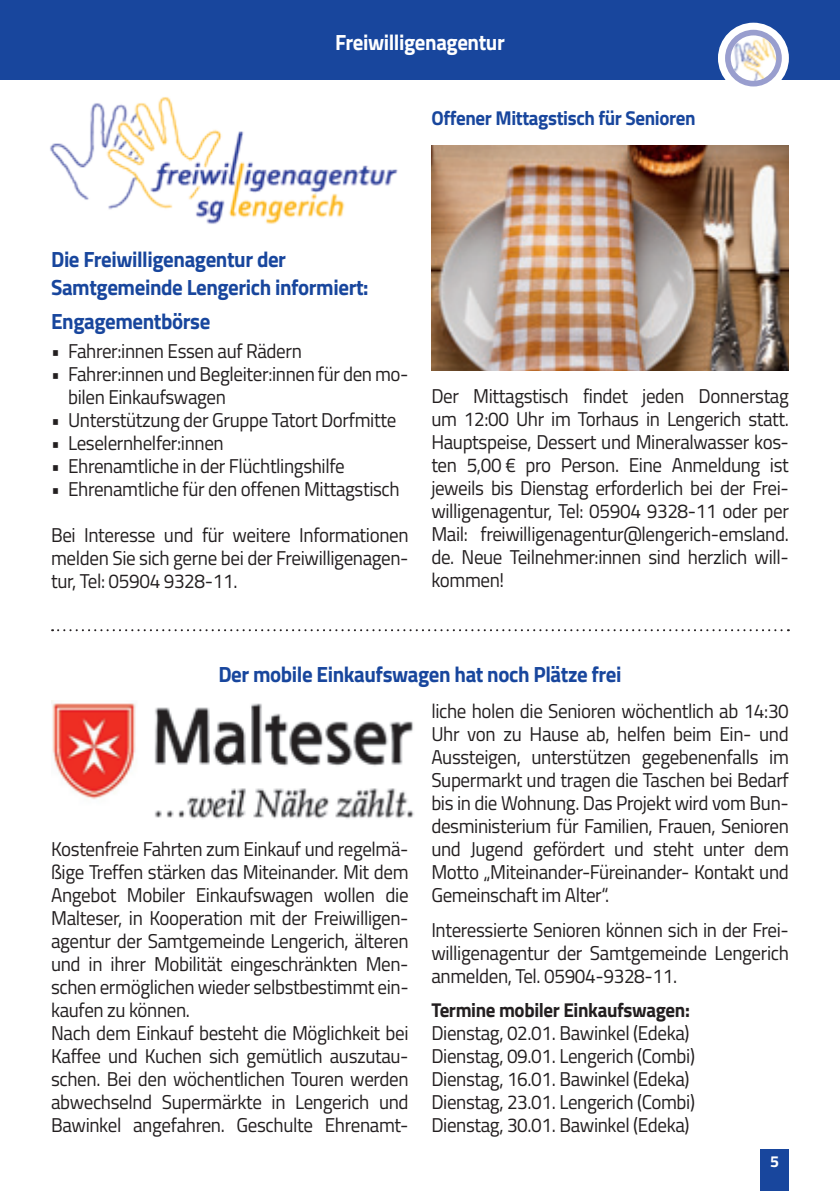
<style>
.page{position:relative;width:840px;height:1191px;background:#fff}
.page>*{position:absolute;margin:0;border:0;box-sizing:border-box;transform-origin:0 0}
.t1{font:700 22px/28px "Titillium Web";letter-spacing:-.02em;color:#18469d;scale:.95 1}
.t2{font:700 22px "Titillium Web";letter-spacing:-.02em;color:#fff;scale:.95 1}
.t3{font:20px/23px "Titillium Web";letter-spacing:-.02em;color:#231f20;text-align:justify;scale:.95 1}
.t4{font:700 20px "Titillium Web";letter-spacing:-.02em;color:#18469d;scale:.95 1}
.t5{font:700 20px "Titillium Web";letter-spacing:-.02em;color:#231f20;scale:.95 1}
.t6{font:700 16px "Titillium Web";color:#fff}
</style>
<div class="page">
<div style="left:0;top:0;width:839px;height:79px;background:#18469d"></div>
<div style="left:760px;top:1149px;width:28px;height:42px;background:#18469d"></div>
<div style="left:717px;top:23px;width:71px;height:71px;background:#fff;border-radius:50%"></div>
<div style="left:724px;top:30px;width:57px;height:56px;background:#999ece;border-radius:50%"></div>
<img style="left:730px;top:35px;width:45px;height:46px;border-radius:23px">
<img style="left:50px;top:97px;width:348px;height:127px">
<img style="left:431px;top:146px;width:357px;height:225px">
<img style="left:51px;top:700px;width:363px;height:119px">
<svg style="left:52px;top:629px;width:736px;height:2px"></svg>
<p class="t2" style="left:335px;top:26px;width:180px">Freiwilligenagentur</p>
<p class="t4" style="left:431px;top:102px;width:279px">Offener Mittagstisch für Senioren</p>
<p class="t1" style="left:51px;top:244px;width:335px">Die Freiwilligenagentur der<br>Samtgemeinde Lengerich informiert:</p>
<p class="t1" style="left:51px;top:306px;width:169px">Engagementbörse</p>
<p class="t3" style="left:51px;top:338px;width:265px">• Fahrer:innen Essen auf Rädern</p>
<p class="t3" style="left:68px;top:361px;width:360px;text-indent:-17px">• Fahrer:innen und Begleiter:innen für den mo&shy;bilen Einkaufswagen</p>
<p class="t3" style="left:51px;top:407px;width:364px">• Unterstützung der Gruppe Tatort Dorfmitte</p>
<p class="t3" style="left:51px;top:430px;width:183px">• Leselernhelfer:innen</p>
<p class="t3" style="left:51px;top:453px;width:310px">• Ehrenamtliche in der Flüchtlingshilfe</p>
<p class="t3" style="left:51px;top:476px;width:368px">• Ehrenamtliche für den offenen Mittagstisch</p>
<p class="t3" style="left:51px;top:522px;width:377px">Bei Interesse und für weitere Informationen melden Sie sich gerne bei der Freiwilligenagen&shy;tur, Tel: 05904 9328-11.</p>
<p class="t3" style="left:431px;top:384px;width:378px">Der Mittagstisch findet jeden Donnerstag um 12:00 Uhr im Torhaus in Lengerich statt.<br>Hauptspeise, Dessert und Mineralwasser kos&shy;ten 5,00 € pro Person. Eine Anmeldung ist jeweils bis Dienstag erforderlich bei der Frei&shy;willigenagentur, Tel: 05904 9328-11 oder per Mail: freiwilligenagentur@lengerich-emsland. de. Neue Teilnehmer:innen sind herzlich will&shy;kommen!</p>
<p class="t1" style="left:218px;top:659px;width:426px">Der mobile Einkaufswagen hat noch Plätze frei</p>
<p class="t3" style="left:51px;top:836px;width:377px;text-align:left">Kostenfreie Fahrten zum Einkauf und regelmä&shy;ßige Treffen stärken das Miteinander. Mit dem Angebot Mobiler Einkaufswagen wollen die Malteser, in Kooperation mit der Freiwilligen&shy;agentur der Samtgemeinde Lengerich, älteren und in ihrer Mobilität eingeschränkten Men&shy;schen ermöglichen wieder selbstbestimmt ein&shy;kaufen zu können.<br>Nach dem Einkauf besteht die Möglichkeit bei Kaffee und Kuchen sich gemütlich auszutau&shy;schen. Bei den wöchentlichen Touren werden abwechselnd Supermärkte in Lengerich und Bawinkel angefahren. Geschulte Ehrenamt-</p>
<p class="t3" style="left:431px;top:698px;width:377px">liche holen die Senioren wöchentlich ab 14:30<br>Uhr von zu Hause ab, helfen beim Ein- und Aussteigen, unterstützen gegebenenfalls im Supermarkt und tragen die Taschen bei Bedarf bis in die Wohnung. Das Projekt wird vom Bun&shy;desministerium für Familien, Frauen, Senioren und Jugend gefördert und steht unter dem Motto „Miteinander-Füreinander- Kontakt und Gemeinschaft im Alter“.</p>
<p class="t3" style="left:431px;top:917px;width:377px">Interessierte Senioren können sich in der Frei&shy;willigenagentur der Samtgemeinde Lengerich anmelden, Tel. 05904-9328-11.</p>
<p class="t5" style="left:431px;top:995px;width:273px">Termine mobiler Einkaufswagen:</p>
<p class="t3" style="left:431px;top:1020px;width:279px;text-align:left">Dienstag, 02.01. Bawinkel (Edeka)<br>Dienstag, 09.01. Lengerich (Combi)<br>Dienstag, 16.01. Bawinkel (Edeka)<br>Dienstag, 23.01. Lengerich (Combi)<br>Dienstag, 30.01. Bawinkel (Edeka)</p>
<p class="t6" style="left:769px;top:1149px;width:10px">5</p>
</div>
